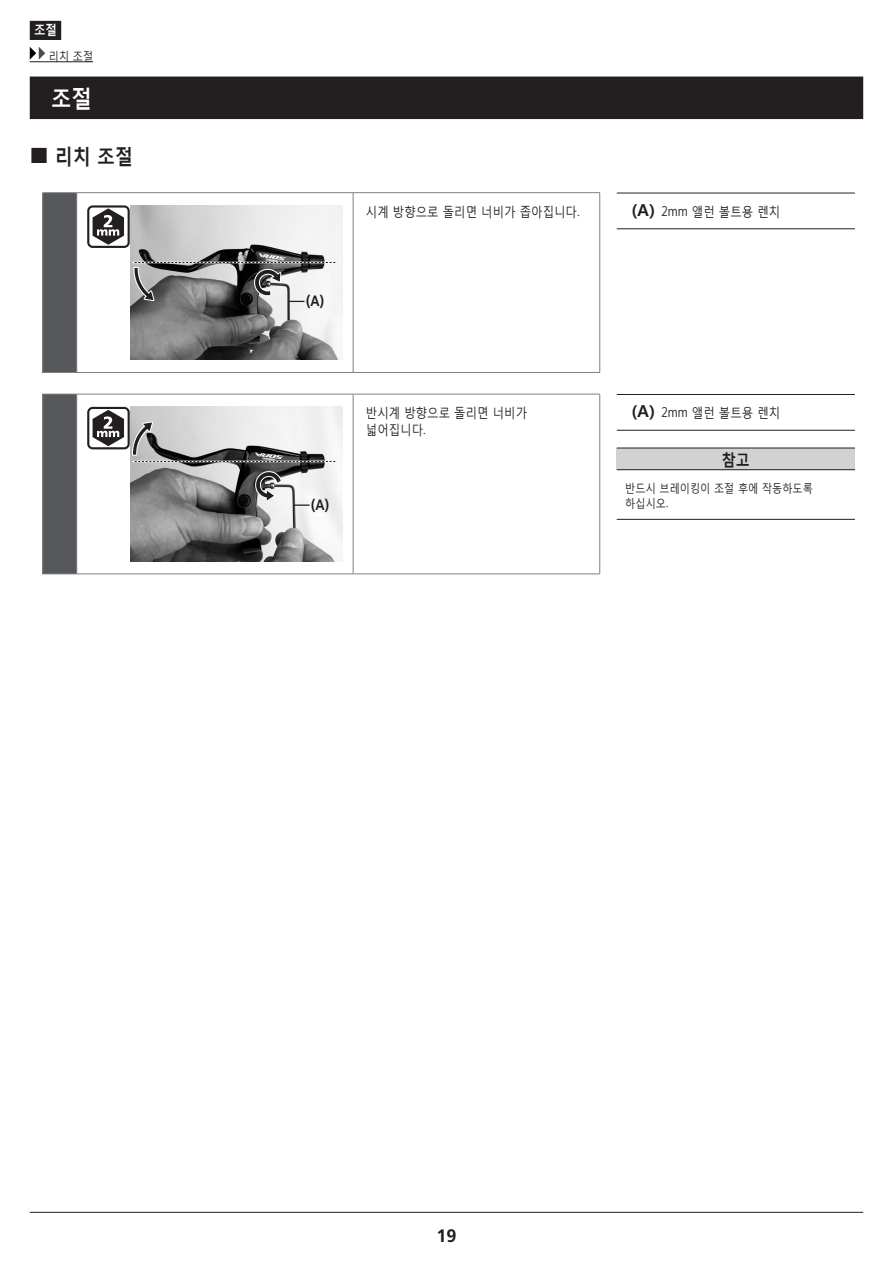
<style>
.page{position:relative;width:893px;height:1263px;background:#fff}
.page>*{position:absolute;margin:0;border:0;box-sizing:border-box;transform-origin:0 0}
.t1{font:700 24px "Malgun Gothic";color:#fff;scale:.85 1}
.t2{font:700 21px "Malgun Gothic";color:#231f20;scale:.85 1}
.t3{font:700 18px "Frutiger LT Pro";color:#231f20}
.t4{font:700 16.5px "Malgun Gothic";color:#231f20;scale:.85 1}
.t5{font:700 15px "Frutiger LT Pro";color:#231f20;scale:.85 1}
.t6{font:13.5px/16.8px "Malgun Gothic";color:#231f20;scale:.85 1}
.t7{font:700 13.5px "Malgun Gothic";color:#fff;scale:.85 1}
.t8{font:12px/15px "Malgun Gothic";color:#231f20;scale:.85 1}
.s1{font-weight:700;font-size:16.5px}
</style>
<div class="page">
<hr style="left:30px;top:1212px;width:833px;height:1px;background:#231f20">
<div style="left:30px;top:21px;width:31px;height:19px;background:#231f20"></div>
<hr style="left:30px;top:61px;width:63px;height:1px;background:#231f20">
<svg style="left:30px;top:47px;width:15px;height:13px"></svg>
<div style="left:30px;top:77px;width:833px;height:42px;background:#231f20"></div>
<div style="left:43px;top:193px;width:34px;height:179px;background:#57585a"></div>
<hr style="left:43px;top:192px;width:34px;height:1px;background:#808285">
<hr style="left:42px;top:193px;width:1px;height:179px;background:#808285">
<hr style="left:77px;top:192px;width:276px;height:1px;background:#808285">
<hr style="left:76px;top:193px;width:1px;height:179px;background:#808285">
<hr style="left:353px;top:192px;width:247px;height:1px;background:#808285">
<hr style="left:353px;top:193px;width:1px;height:179px;background:#808285">
<hr style="left:599px;top:193px;width:1px;height:179px;background:#808285">
<hr style="left:43px;top:372px;width:34px;height:1px;background:#808285">
<hr style="left:77px;top:372px;width:276px;height:1px;background:#808285">
<hr style="left:353px;top:372px;width:247px;height:1px;background:#808285">
<img style="left:130px;top:205px;width:213px;height:155px">
<svg style="left:87px;top:205px;width:43px;height:43px"></svg>
<svg style="left:132px;top:262px;width:203px;height:41px"></svg>
<hr style="left:617px;top:228px;width:238px;height:1px;background:#231f20">
<hr style="left:617px;top:193px;width:238px;height:1px;background:#231f20">
<div style="left:43px;top:394px;width:34px;height:180px;background:#57585a"></div>
<hr style="left:43px;top:394px;width:34px;height:1px;background:#808285">
<hr style="left:42px;top:394px;width:1px;height:180px;background:#808285">
<hr style="left:77px;top:394px;width:276px;height:1px;background:#808285">
<hr style="left:76px;top:394px;width:1px;height:180px;background:#808285">
<hr style="left:353px;top:394px;width:247px;height:1px;background:#808285">
<hr style="left:353px;top:394px;width:1px;height:180px;background:#808285">
<hr style="left:599px;top:394px;width:1px;height:180px;background:#808285">
<hr style="left:43px;top:574px;width:34px;height:1px;background:#808285">
<hr style="left:77px;top:574px;width:276px;height:1px;background:#808285">
<hr style="left:353px;top:574px;width:247px;height:1px;background:#808285">
<img style="left:130px;top:407px;width:213px;height:154px">
<svg style="left:254px;top:470px;width:29px;height:34px"></svg>
<svg style="left:87px;top:407px;width:248px;height:55px"></svg>
<svg style="left:294px;top:504px;width:16px;height:2px"></svg>
<hr style="left:617px;top:430px;width:238px;height:1px;background:#231f20">
<hr style="left:617px;top:394px;width:238px;height:1px;background:#231f20">
<div style="left:617px;top:448px;width:238px;height:22px;background:#d1d2d4"></div>
<hr style="left:617px;top:448px;width:238px;height:1px;background:#231f20">
<hr style="left:617px;top:469px;width:238px;height:1px;background:#231f20">
<hr style="left:617px;top:519px;width:238px;height:1px;background:#231f20">
<p class="t7" style="left:34px;top:21px;width:28px">조절</p>
<p class="t8" style="left:49px;top:48px;width:54px">리치 조절</p>
<h1 class="t1" style="left:51px;top:83px;width:49px">조절</h1>
<h2 class="t2" style="left:55px;top:143px;width:93px">리치 조절</h2>
<p class="t5" style="left:306px;top:292px;width:22px">(A)</p>
<p class="t6" style="left:366px;top:203px;width:253px">시계 방향으로 돌리면 너비가 좁아집니다.</p>
<p class="t6" style="left:632px;top:203px;width:176px"><span class="s1">(A)</span> 2mm 앨런 볼트용 렌치</p>
<p class="t5" style="left:311px;top:495px;width:22px">(A)</p>
<p class="t6" style="left:366px;top:404px;width:191px">반시계 방향으로 돌리면 너비가 넓어집니다.</p>
<p class="t6" style="left:632px;top:404px;width:176px"><span class="s1">(A)</span> 2mm 앨런 볼트용 렌치</p>
<p class="t4" style="left:722px;top:450px;width:35px">참고</p>
<p class="t8" style="left:625px;top:480px;width:222px">반드시 브레이킹이 조절 후에 작동하도록 하십시오.</p>
<h3 class="t3" style="left:436px;top:1224px;width:22px">19</h3>
</div>
